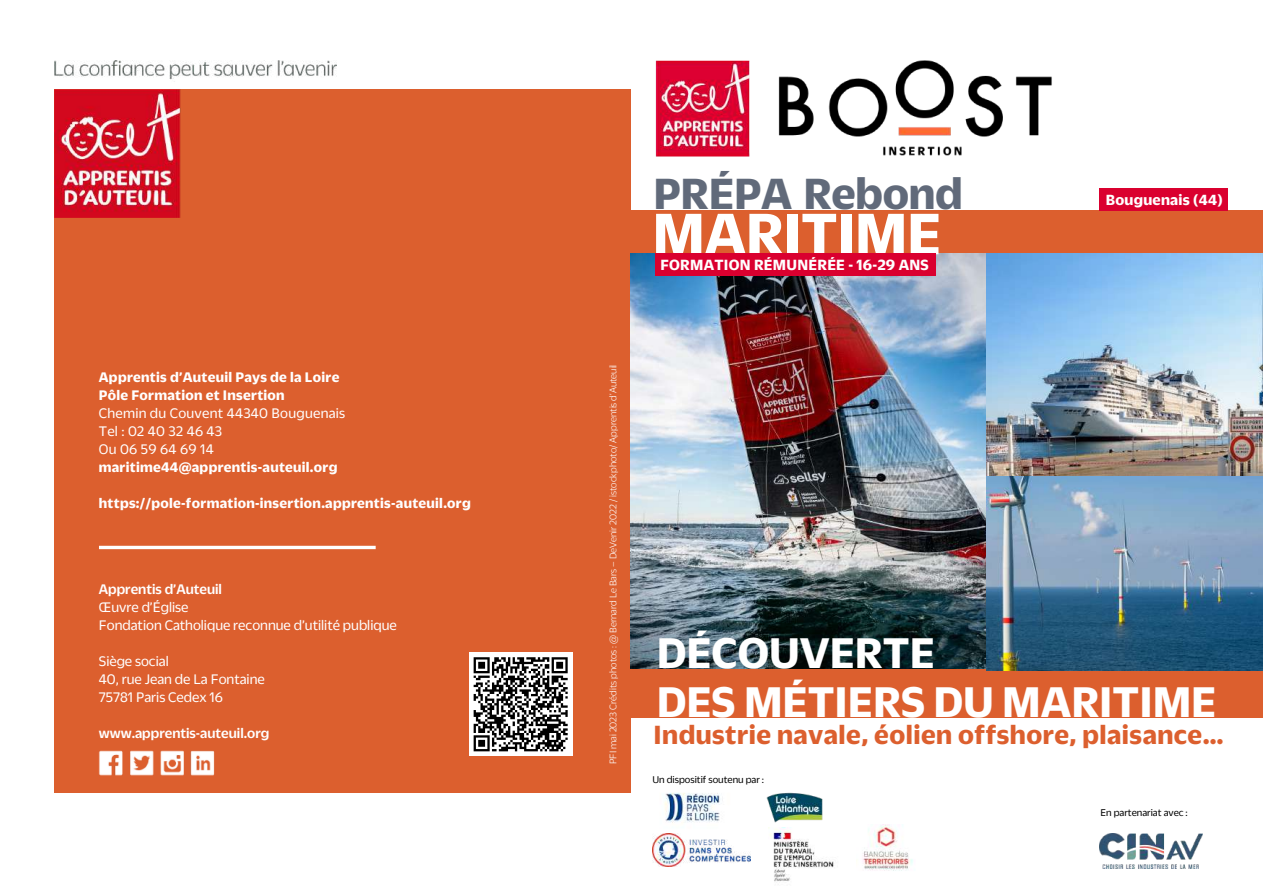
<style>
.page{position:relative;width:1263px;height:894px;background:#fff}
.page>*{position:absolute;margin:0;border:0;box-sizing:border-box;transform-origin:0 0}
.t1{font:700 63.3px "Duplicate Sans";letter-spacing:-.005em;color:#fff}
.t2{font:700 47.25px "Duplicate Sans";letter-spacing:-.005em;color:#616a7a}
.t3{font:700 46.5px/49.2px "Duplicate Sans";color:#fff}
.t4{font:700 28.5px "Duplicate Sans";letter-spacing:.015em;color:#dc5f2e}
.t5{font:700 16.05px "Duplicate Sans";letter-spacing:.015em;color:#fff}
.t6{font:700 15.9px "Duplicate Sans";letter-spacing:.015em;color:#fff}
.t7{font:700 15px/18px "Duplicate Sans";letter-spacing:.02em;color:#fff}
.t8{font:15px/18px "Duplicate Sans";color:#fff}
.t9{font:15px/18px "Duplicate Sans";letter-spacing:.02em;color:#fff}
.t10{font:500 15px "Duplicate Sans";color:#fff}
.t11{font:300 10.5px "Duplicate Sans";color:#fff}
.t12{font:10.5px "Duplicate Sans";color:#000}
</style>
<div class="page">
<img style="left:655px;top:60px;width:95px;height:97px">
<img style="left:778px;top:61px;width:274px;height:95px">
<div style="left:629px;top:210px;width:634px;height:507px;background:#dc5f2e"></div>
<div style="left:54px;top:89px;width:577px;height:703px;background:#dc5f2e"></div>
<img style="left:54px;top:61px;width:283px;height:156px">
<svg style="left:99px;top:545px;width:277px;height:4px"></svg>
<img style="left:631px;top:253px;width:355px;height:415px">
<img style="left:99px;top:750px;width:116px;height:26px">
<img style="left:652px;top:833px;width:98px;height:33px">
<img style="left:770px;top:827px;width:64px;height:55px">
<img style="left:862px;top:824px;width:51px;height:47px">
<img style="left:664px;top:793px;width:59px;height:30px">
<img style="left:766px;top:792px;width:57px;height:30px">
<img style="left:986px;top:253px;width:277px;height:417px">
<img style="left:1099px;top:833px;width:104px;height:34px">
<div style="left:655px;top:253px;width:280px;height:22px;background:#da002f"></div>
<div style="left:1099px;top:188px;width:128px;height:22px;background:#da002f"></div>
<div style="left:469px;top:652px;width:103px;height:103px;background:#fff"></div>
<svg style="left:473px;top:657px;width:95px;height:95px"></svg>
<p class="t7" style="left:99px;top:367px;width:242px">Apprentis d’Auteuil Pays de la Loire<br>Pôle Formation et Insertion</p>
<p class="t9" style="left:99px;top:403px;width:248px">Chemin du Couvent 44340 Bouguenais<br>Tel : 02 40 32 46 43<br>Ou 06 59 64 69 14</p>
<p class="t7" style="left:99px;top:457px;width:240px">maritime44@apprentis-auteuil.org</p>
<p class="t7" style="left:99px;top:493px;width:373px">https://pole-formation-insertion.apprentis-auteuil.org</p>
<p class="t10" style="left:99px;top:581px;width:125px">Apprentis d’Auteuil</p>
<p class="t8" style="left:99px;top:597px;width:299px">Œuvre d’Église<br>Fondation Catholique reconnue d’utilité publique</p>
<p class="t8" style="left:99px;top:651px;width:167px">Siège social<br>40, rue Jean de La Fontaine<br>75781 Paris Cedex 16</p>
<p class="t10" style="left:99px;top:725px;width:172px">www.apprentis-auteuil.org</p>
<h2 class="t2" style="left:654px;top:169px;width:311px">PRÉPA Rebond</h2>
<h1 class="t1" style="left:652px;top:200px;width:290px">MARITIME</h1>
<p class="t5" style="left:660px;top:256px;width:270px">FORMATION RÉMUNÉRÉE - 16-29 ANS</p>
<p class="t6" style="left:1106px;top:191px;width:118px">Bouguenais (44)</p>
<p class="t11" style="left:608px;top:763px;width:401px;rotate:-90deg">PFI mai 2023 Crédits photos : @ Bernard Le Bars – DeVenir 2022 / istockphoto/ Apprentis d’Auteuil</p>
<h3 class="t3" style="left:657px;top:626px;width:561px">DÉCOUVERTE<br>DES MÉTIERS DU MARITIME</h3>
<h3 class="t4" style="left:654px;top:719px;width:571px">Industrie navale, éolien offshore, plaisance…</h3>
<p class="t12" style="left:652px;top:773px;width:113px">Un dispositif soutenu par :</p>
<p class="t12" style="left:1100px;top:806px;width:89px">En partenariat avec :</p>
</div>
